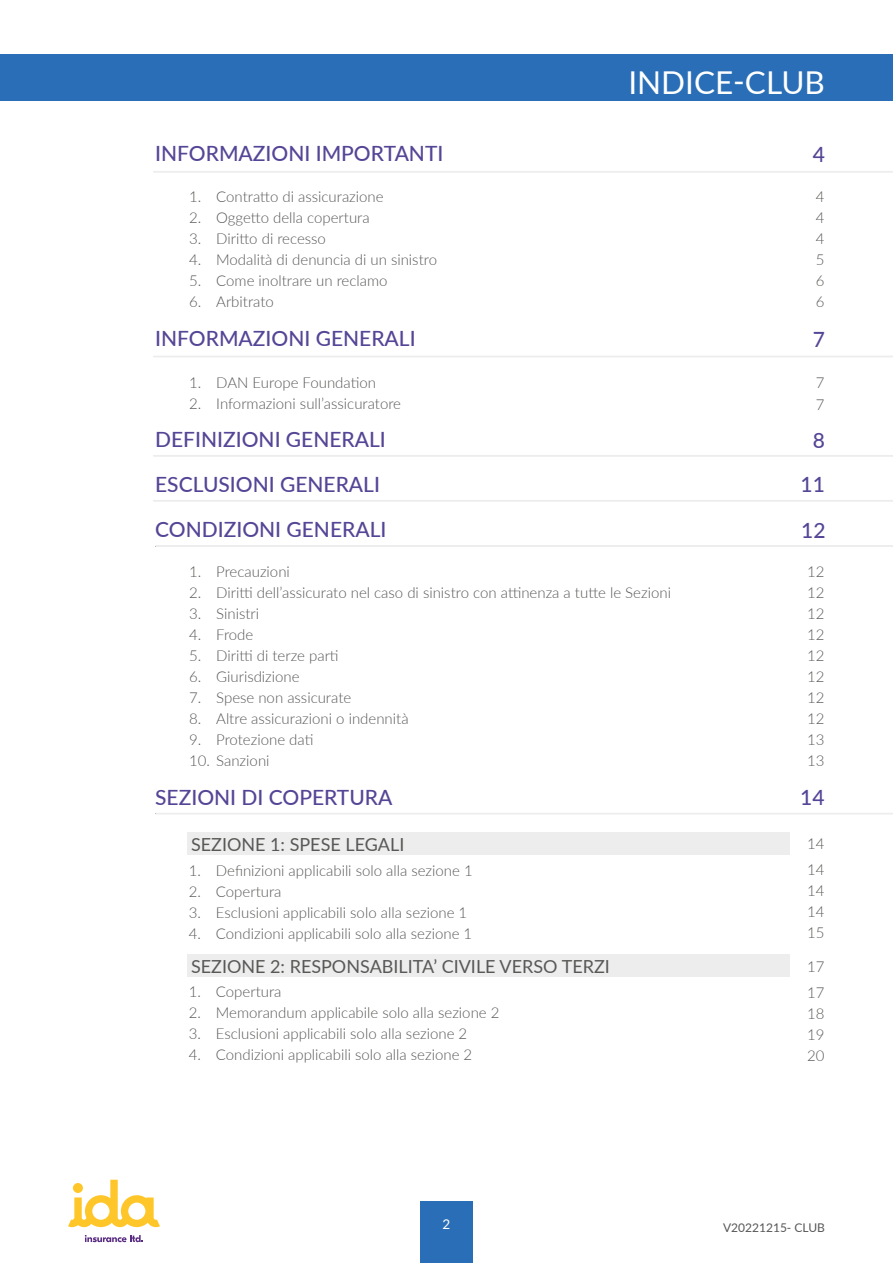
<style>
.page{position:relative;width:893px;height:1263px;background:#fff}
.page>*{position:absolute;margin:0;border:0;box-sizing:border-box;transform-origin:0 0}
.t1{font:31.5px "Lato";color:#fff}
.t2{font:500 21px/45.3px "Lato";color:#554596}
.t3{font:18px "Lato";color:#585856}
.t4{font:300 15px "Lato";color:#575756}
.t5{font:300 15px/21px "Lato";color:#585856;text-align:justify}
.t6{font:13.5px "Lato";color:#fff}
.t7{font:12px "Lato";color:#575756}
</style>
<div class="page">
<div style="left:420px;top:1201px;width:52px;height:62px;background:#296eb6"></div>
<svg style="left:68px;top:1180px;width:92px;height:47px"></svg>
<svg style="left:85px;top:1235px;width:58px;height:7px"></svg>
<div style="left:187px;top:833px;width:603px;height:22px;background:#ededed"></div>
<div style="left:187px;top:954px;width:603px;height:22px;background:#ededed"></div>
<div style="left:0;top:55px;width:893px;height:46px;background:#296eb6"></div>
<svg style="left:155px;top:545px;width:738px;height:2px"></svg>
<svg style="left:155px;top:813px;width:738px;height:1px"></svg>
<div style="left:153px;top:171px;width:740px;height:2px;border:1px solid #ededed"></div>
<div style="left:153px;top:356px;width:740px;height:1px;border:1px solid #ededed"></div>
<div style="left:153px;top:455px;width:740px;height:2px;border:1px solid #ededed"></div>
<div style="left:153px;top:500px;width:740px;height:2px;border:1px solid #ededed"></div>
<h1 class="t1" style="left:628px;top:60px;width:198px">INDICE-CLUB</h1>
<h2 class="t2" style="left:155px;top:130px;width:290px">INFORMAZIONI IMPORTANTI</h2>
<h2 class="t2" style="left:813px;top:131px;width:14px">4</h2>
<p class="t4" style="left:189px;top:186px;width:196px">1. Contratto di assicurazione</p>
<p class="t4" style="left:189px;top:207px;width:182px">2. Oggetto della copertura</p>
<p class="t4" style="left:189px;top:228px;width:138px">3. Diritto di recesso</p>
<p class="t4" style="left:189px;top:249px;width:249px">4. Modalità di denuncia di un sinistro</p>
<p class="t4" style="left:189px;top:270px;width:200px">5. Come inoltrare un reclamo</p>
<p class="t4" style="left:189px;top:291px;width:86px">6. Arbitrato</p>
<p class="t5" style="left:816px;top:186px;width:10px">4<br>4<br>4<br>5<br>6<br>6</p>
<h2 class="t2" style="left:155px;top:315px;width:262px">INFORMAZIONI GENERALI</h2>
<h2 class="t2" style="left:813px;top:316px;width:14px">7</h2>
<p class="t4" style="left:189px;top:372px;width:188px">1. DAN Europe Foundation</p>
<p class="t4" style="left:189px;top:393px;width:213px">2. Informazioni sull’assicuratore</p>
<h2 class="t2" style="left:155px;top:416px;width:232px">DEFINIZIONI GENERALI<br>ESCLUSIONI GENERALI</h2>
<p class="t5" style="left:816px;top:371px;width:10px;line-height:22.2px">7<br>7</p>
<h2 class="t2" style="left:801px;top:417px;width:26px;line-height:44.2px;text-align:center">8<br>11</h2>
<h2 class="t2" style="left:155px;top:505px;width:233px">CONDIZIONI GENERALI</h2>
<h2 class="t2" style="left:801px;top:507px;width:26px">12</h2>
<p class="t4" style="left:189px;top:561px;width:102px">1. Precauzioni</p>
<p class="t4" style="left:189px;top:582px;width:483px">2. Diritti dell’assicurato nel caso di sinistro con attinenza a tutte le Sezioni</p>
<p class="t4" style="left:189px;top:603px;width:71px">3. Sinistri</p>
<p class="t4" style="left:189px;top:624px;width:66px">4. Frode</p>
<p class="t4" style="left:189px;top:645px;width:151px">5. Diritti di terze parti</p>
<p class="t4" style="left:189px;top:666px;width:112px">6. Giurisdizione</p>
<p class="t4" style="left:189px;top:687px;width:164px">7. Spese non assicurate</p>
<p class="t4" style="left:189px;top:708px;width:221px">8. Altre assicurazioni o indennità</p>
<p class="t4" style="left:189px;top:729px;width:126px">9. Protezione dati</p>
<p class="t4" style="left:189px;top:750px;width:82px">10. Sanzioni</p>
<h2 class="t2" style="left:155px;top:774px;width:239px">SEZIONI DI COPERTURA</h2>
<p class="t3" style="left:191px;top:832px;width:215px">SEZIONE 1: SPESE LEGALI</p>
<p class="t4" style="left:189px;top:860px;width:285px">1. Definizioni applicabili solo alla sezione 1</p>
<p class="t4" style="left:189px;top:881px;width:94px">2. Copertura</p>
<p class="t4" style="left:189px;top:902px;width:280px">3. Esclusioni applicabili solo alla sezione 1</p>
<p class="t4" style="left:189px;top:923px;width:285px">4. Condizioni applicabili solo alla sezione 1</p>
<p class="t3" style="left:191px;top:953px;width:420px">SEZIONE 2: RESPONSABILITA’ CIVILE VERSO TERZI</p>
<p class="t4" style="left:189px;top:981px;width:94px">1. Copertura</p>
<p class="t4" style="left:189px;top:1002px;width:312px">2. Memorandum applicabile solo alla sezione 2</p>
<p class="t4" style="left:189px;top:1023px;width:280px">3. Esclusioni applicabili solo alla sezione 2</p>
<p class="t4" style="left:189px;top:1044px;width:285px">4. Condizioni applicabili solo alla sezione 2</p>
<p class="t5" style="left:807px;top:560px;width:19px">12<br>12<br>12<br>12<br>12<br>12<br>12<br>12<br>13<br>13</p>
<h2 class="t2" style="left:800px;top:774px;width:26px">14</h2>
<p class="t5" style="left:807px;top:833px;width:19px">14</p>
<p class="t5" style="left:807px;top:859px;width:19px">14<br>14<br>14<br>15</p>
<p class="t5" style="left:807px;top:955px;width:19px">17</p>
<p class="t5" style="left:807px;top:981px;width:19px">17<br>18<br>19<br>20</p>
<p class="t6" style="left:443px;top:1214px;width:9px">2</p>
<p class="t7" style="left:723px;top:1219px;width:103px">V20221215- CLUB</p>
</div>
